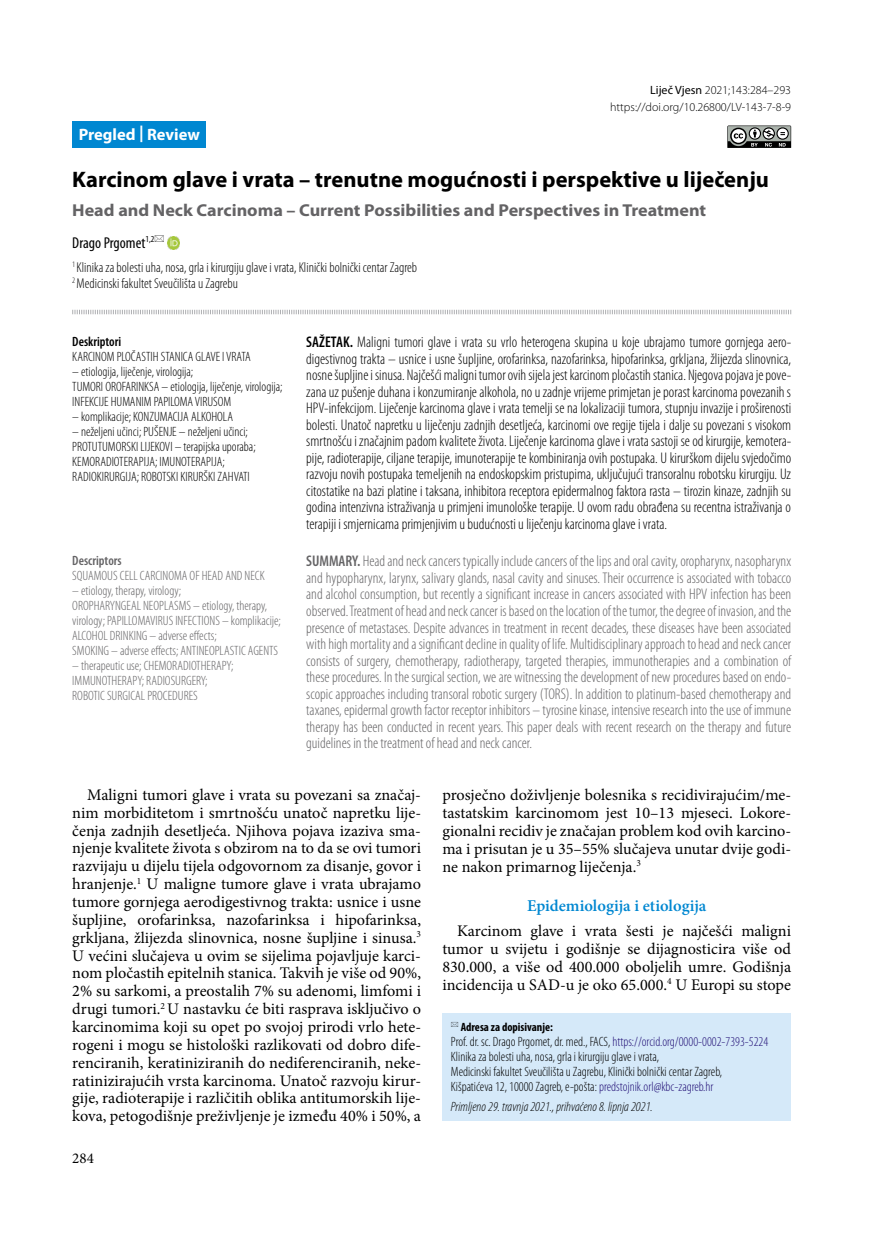
<style>
.page{position:relative;width:872px;height:1234px;background:#fff}
.page>*{position:absolute;margin:0;border:0;box-sizing:border-box;transform-origin:0 0}
.t1{font:700 22.5px "Myriad Pro";color:#000}
.t2{font:700 17.25px "Myriad Pro";color:#646365;scale:1.05 1}
.t3{font:600 16.5px "Minion Pro";color:#0087d1}
.t4{font:700 16.5px "Myriad Pro";color:#fff}
.t5{font:16.2px/17.9px "Minion Pro";color:#000;text-align:justify}
.t6{font:condensed 15.75px "Myriad Pro";color:#000}
.t7{font:300 condensed 15.45px/16.5px "Myriad Pro";color:#000;text-align:justify}
.t8{font:300 condensed 15.45px/16.5px "Myriad Pro";color:#646365;text-align:justify}
.t9{font:15px "Minion Pro";color:#000}
.t10{font:300 condensed 14.25px/15.8px "Myriad Pro";color:#000}
.t11{font:300 condensed 13.5px/15px "Myriad Pro";color:#000}
.t12{font:300 condensed 13.5px/15px "Myriad Pro";color:#646365}
.t13{font:italic 300 condensed 13.5px "Myriad Pro";color:#000}
.t14{font:600 condensed 13.5px "Myriad Pro";color:#000}
.t15{font:600 condensed 13.5px "Myriad Pro";color:#646365}
.t16{font:300 12px/16.5px "Myriad Pro";color:#000;text-align:right}
.t17{font:700 condensed 12px "Myriad Pro";color:#000}
.s1{font-weight:400}
.s2{font-weight:600}
.s3{color:#231177}
</style>
<div class="page">
<svg style="left:727px;top:125px;width:64px;height:23px"></svg>
<div style="left:442px;top:1013px;width:349px;height:107px;background:#d5e9f9"></div>
<svg style="left:72px;top:309px;width:719px;height:6px"></svg>
<div style="left:72px;top:121px;width:134px;height:27px;background:#0087d1"></div>
<svg style="left:167px;top:236px;width:13px;height:13px"></svg>
<p class="t4" style="left:79px;top:123px;width:123px">Pregled | Review</p>
<p class="t16" style="left:610px;top:82px;width:182px"><span class="s1">Liječ Vjesn</span> 2021;143:284–293 https://doi.org/10.26800/LV-143-7-8-9</p>
<h1 class="t1" style="left:72px;top:165px;width:698px">Karcinom glave i vrata – trenutne mogućnosti i perspektive u liječenju</h1>
<p class="t2" style="left:72px;top:199px;width:605px">Head and Neck Carcinoma – Current Possibilities and Perspectives in Treatment</p>
<p class="t6" style="left:72px;top:233px;width:83px">Drago Prgomet<sup>1,2</sup></p>
<p class="t10" style="left:72px;top:259px;width:346px"><sup>1</sup> Klinika za bolesti uha, nosa, grla i kirurgiju glave i vrata, Klinički bolnički centar Zagreb<br><sup>2</sup> Medicinski fakultet Sveučilišta u Zagrebu</p>
<p class="t14" style="left:72px;top:333px;width:50px">Deskriptori</p>
<p class="t11" style="left:72px;top:348px;width:180px">KARCINOM PLOČASTIH STANICA GLAVE I VRATA</p>
<p class="t11" style="left:72px;top:363px;width:212px">– etiologija, liječenje, virologija;<br>TUMORI OROFARINKSA – etiologija, liječenje, virologija;<br>INFEKCIJE HUMANIM PAPILOMA VIRUSOM</p>
<p class="t11" style="left:72px;top:408px;width:162px">– komplikacije; KONZUMACIJA ALKOHOLA</p>
<p class="t11" style="left:72px;top:423px;width:185px">– neželjeni učinci; PUŠENJE – neželjeni učinci; PROTUTUMORSKI LIJEKOVI – terapijska uporaba; KEMORADIOTERAPIJA; IMUNOTERAPIJA; RADIOKIRURGIJA; ROBOTSKI KIRURŠKI ZAHVATI</p>
<p class="t7" style="left:306px;top:333px;width:486px"><span class="s2">SAŽETAK.</span> Maligni tumori glave i vrata su vrlo heterogena skupina u koje ubrajamo tumore gornjega aero&shy;digestivnog trakta – usnice i usne šupljine, orofarinksa, nazofarinksa, hipofarinksa, grkljana, žlijezda slinovnica, nosne šupljine i sinusa. Najčešći maligni tumor ovih sijela jest karcinom pločastih stanica. Njegova pojava je pove&shy;zana uz pušenje duhana i konzumiranje alkohola, no u zadnje vrijeme primjetan je porast karcinoma povezanih s HPV-infekcijom. Liječenje karcinoma glave i vrata temelji se na lokalizaciji tumora, stupnju invazije i proširenosti bolesti. Unatoč napretku u liječenju zadnjih desetljeća, karcinomi ove regije tijela i dalje su povezani s visokom smrtnošću i značajnim padom kvalitete života. Liječenje karcinoma glave i vrata sastoji se od kirurgije, kemotera&shy;pije, radioterapije, ciljane terapije, imunoterapije te kombiniranja ovih postupaka. U kirurškom dijelu svjedočimo razvoju novih postupaka temeljenih na endoskopskim pristupima, uključujući transoralnu robotsku kirurgiju. Uz citostatike na bazi platine i taksana, inhibitora receptora epidermalnog faktora rasta – tirozin kinaze, zadnjih su godina intenzivna istraživanja u primjeni imunološke terapije. U ovom radu obrađena su recentna istraživanja o terapiji i smjernicama primjenjivim u budućnosti u liječenju karcinoma glave i vrata.</p>
<p class="t8" style="left:306px;top:553px;width:486px"><span class="s2">SUMMARY.</span> Head and neck cancers typically include cancers of the lips and oral cavity, oropharynx, nasopharynx and hypopharynx, larynx, salivary glands, nasal cavity and sinuses. Their occurrence is associated with tobacco and alcohol consumption, but recently a significant increase in cancers associated with HPV infection has been observed. Treatment of head and neck cancer is based on the location of the tumor, the degree of invasion, and the presence of metastases. Despite advances in treatment in recent decades, these diseases have been associated with high mortality and a significant decline in quality of life. Multidisciplinary approach to head and neck cancer consists of surgery, chemotherapy, radiotherapy, targeted therapies, immunotherapies and a combination of these procedures. In the surgical section, we are witnessing the development of new procedures based on endo&shy;scopic approaches including transoral robotic surgery (TORS). In addition to platinum-based chemotherapy and taxanes, epidermal growth factor receptor inhibitors – tyrosine kinase, intensive research into the use of immune therapy has been conducted in recent years. This paper deals with recent research on the therapy and future guidelines in the treatment of head and neck cancer.</p>
<p class="t5" style="left:72px;top:785px;width:350px;text-indent:15px">Maligni tumori glave i vrata su povezani sa značaj&shy;nim morbiditetom i smrtnošću unatoč napretku lije&shy;čenja zadnjih desetljeća. Njihova pojava izaziva sma&shy;njenje kvalitete života s obzirom na to da se ovi tumori razvijaju u dijelu tijela odgovornom za disanje, govor i hranjenje.<sup>1</sup> U maligne tumore glave i vrata ubrajamo tumore gornjega aerodigestivnog trakta: usnice i usne šupljine, orofarinksa, nazofarinksa i hipofarinksa, grkljana, žlijezda slinovnica, nosne šupljine i sinusa.<sup>3<br></sup>U većini slučajeva u ovim se sijelima pojavljuje karci&shy;nom pločastih epitelnih stanica. Takvih je više od 90%, 2% su sarkomi, a preostalih 7% su adenomi, limfomi i drugi tumori.<sup>2</sup> U nastavku će biti rasprava isključivo o karcinomima koji su opet po svojoj prirodi vrlo hete&shy;rogeni i mogu se histološki razlikovati od dobro dife&shy;renciranih, keratiniziranih do nediferenciranih, neke&shy;ratinizirajućih vrsta karcinoma. Unatoč razvoju kirur&shy;gije, radioterapije i različitih oblika antitumorskih lije&shy;kova, petogodišnje preživljenje je između 40% i 50%, a</p>
<p class="t5" style="left:442px;top:785px;width:350px">prosječno doživljenje bolesnika s recidivirajućim/me&shy;tastatskim karcinomom jest 10–13 mjeseci. Lokore&shy;gionalni recidiv je značajan problem kod ovih karcino&shy;ma i prisutan je u 35–55% slučajeva unutar dvije godi&shy;ne nakon primarnog liječenja.<sup>3</sup></p>
<p class="t15" style="left:72px;top:552px;width:51px">Descriptors</p>
<p class="t12" style="left:72px;top:568px;width:194px">SQUAMOUS CELL CARCINOMA OF HEAD AND NECK</p>
<p class="t12" style="left:72px;top:583px;width:210px">– etiology, therapy, virology;<br>OROPHARYNGEAL NEOPLASMS – etiology, therapy, virology; PAPILLOMAVIRUS INFECTIONS – komplikacije; ALCOHOL DRINKING – adverse effects;<br>SMOKING – adverse effects; ANTINEOPLASTIC AGENTS</p>
<p class="t12" style="left:72px;top:658px;width:162px">– therapeutic use; CHEMORADIOTHERAPY;<br>IMMUNOTHERAPY; RADIOSURGERY;<br>ROBOTIC SURGICAL PROCEDURES</p>
<p class="t3" style="left:527px;top:894px;width:181px">Epidemiologija i etiologija</p>
<p class="t5" style="left:442px;top:921px;width:350px;text-indent:15px">Karcinom glave i vrata šesti je najčešći maligni tumor u svijetu i godišnje se dijagnosticira više od 830.000, a više od 400.000 oboljelih umre. Godišnja incidencija u SAD-u je oko 65.000.<sup>4</sup> U Europi su stope</p>
<p class="t17" style="left:461px;top:1019px;width:94px">Adresa za dopisivanje:</p>
<p class="t11" style="left:451px;top:1033px;width:319px">Prof. dr. sc. Drago Prgomet, dr. med., FACS, <span class="s3">https://orcid.org/0000-0002-7393-5224<br></span>Klinika za bolesti uha, nosa, grla i kirurgiju glave i vrata,<br>Medicinski fakultet Sveučilišta u Zagrebu, Klinički bolnički centar Zagreb,<br>Kišpatićeva 12, 10000 Zagreb, e-pošta: <span class="s3">predstojnik.orl@kbc-zagreb.hr</span></p>
<p class="t13" style="left:451px;top:1097px;width:203px">Primljeno 29. travnja 2021., prihvaćeno 8. lipnja 2021.</p>
<p class="t9" style="left:72px;top:1147px;width:23px">284</p>
</div>
